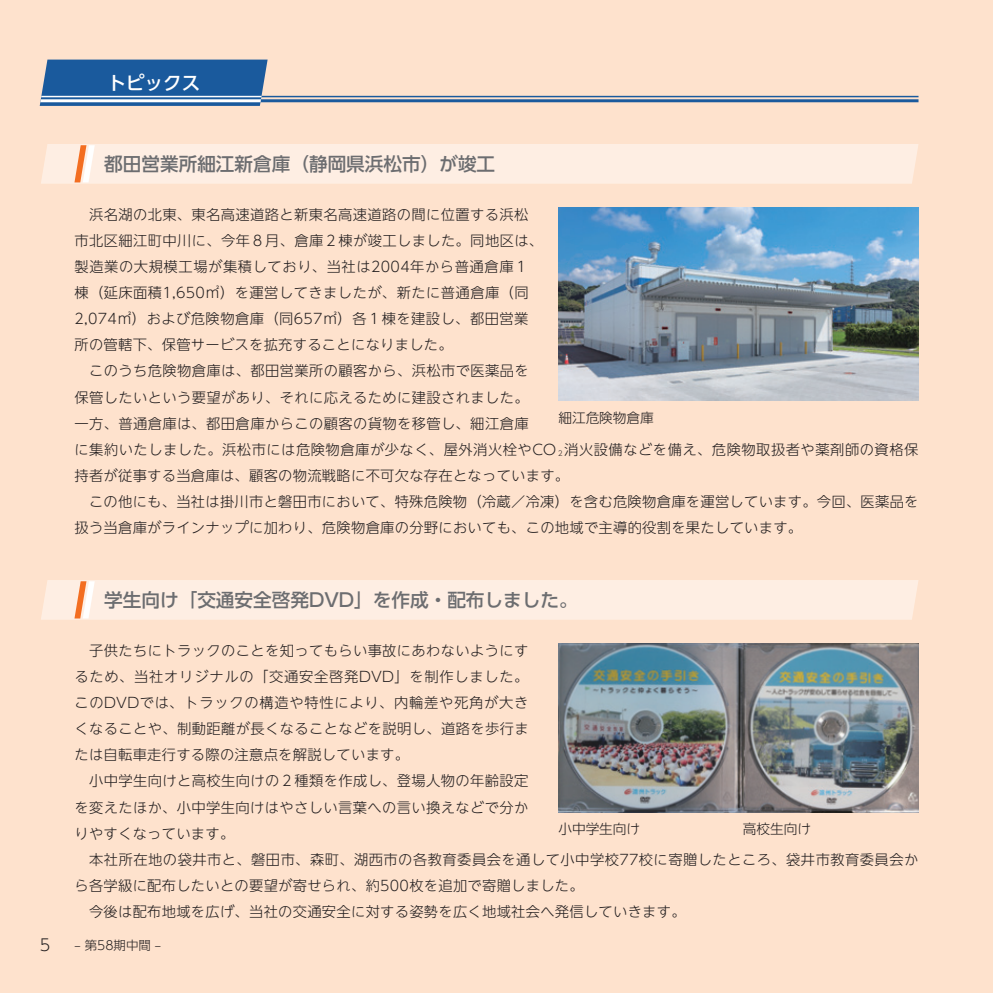
<style>
.page{position:relative;width:993px;height:993px;background:#fff}
.page>*{position:absolute;margin:0;border:0;box-sizing:border-box;transform-origin:0 0}
.t1{font:500 18.55px "UD Shin Go Pro";color:#6c6d70}
.t2{font:500 18.55px "UD Shin Go Pro";color:#fff}
.t3{font:300 16.1px "UD Shin Go Pro";color:#231f20}
.t4{font:300 14.17px/26.1px "UD Shin Go NT Pro";letter-spacing:.025em;color:#231f20}
.t5{font:300 13.65px "UD Shin Go NT Pro";color:#231f20}
.t6{font:300 12.42px "UD Shin Go Pro";color:#231f20}
.s1{font-size:7.17px}
</style>
<div class="page">
<div style="left:0;top:0;width:992px;height:992px;background:#fee2cd"></div>
<svg style="left:40px;top:60px;width:227px;height:46px;background:#2561a0"></svg>
<hr style="left:260px;top:99px;width:658px;height:3px;background:#1a5a9d">
<hr style="left:261px;top:96px;width:657px;height:1px;background:#1a5a9d">
<hr style="left:41px;top:96px;width:220px;height:1px;background:#fff">
<hr style="left:40px;top:99px;width:221px;height:3px;background:#fff">
<div style="left:41px;top:144px;width:877px;height:40px;background:#feeee3"></div>
<div style="left:41px;top:580px;width:877px;height:39px;background:#feeee3"></div>
<img style="left:558px;top:643px;width:360px;height:169px">
<img style="left:558px;top:207px;width:360px;height:193px">
<h1 class="t2" style="left:107px;top:68px;width:95px">トピックス</h1>
<h1 class="t1" style="left:104px;top:149px;width:392px">都田営業所細江新倉庫（静岡県浜松市）が竣工</h1>
<p class="t4" style="left:74px;top:201px;width:845px">　浜名湖の北東、東名高速道路と新東名高速道路の間に位置する浜松<br>市北区細江町中川に、今年８月、倉庫２棟が竣工しました。同地区は、<br>製造業の大規模工場が集積しており、当社は2004年から普通倉庫１<br>棟（延床面積1,650㎡）を運営してきましたが、新たに普通倉庫（同<br>2,074㎡）および危険物倉庫（同657㎡）各１棟を建設し、都田営業<br>所の管轄下、保管サービスを拡充することになりました。<br>　このうち危険物倉庫は、都田営業所の顧客から、浜松市で医薬品を<br>保管したいという要望があり、それに応えるために建設されました。<br>一方、普通倉庫は、都田倉庫からこの顧客の貨物を移管し、細江倉庫<br>に集約いたしました。浜松市には危険物倉庫が少なく、屋外消火栓やCO<span class="s1">２</span>消火設備などを備え、危険物取扱者や薬剤師の資格保持者が従事する当倉庫は、顧客の物流戦略に不可欠な存在となっています。<br>　この他にも、当社は掛川市と磐田市において、特殊危険物（冷蔵／冷凍）を含む危険物倉庫を運営しています。今回、医薬品を扱う当倉庫がラインナップに加わり、危険物倉庫の分野においても、この地域で主導的役割を果たしています。</p>
<p class="t5" style="left:558px;top:406px;width:97px">細江危険物倉庫</p>
<h1 class="t1" style="left:104px;top:584px;width:474px">学生向け「交通安全啓発DVD」を作成・配布しました。</h1>
<p class="t4" style="left:74px;top:637px;width:845px">　子供たちにトラックのことを知ってもらい事故にあわないようにす<br>るため、当社オリジナルの「交通安全啓発DVD」を制作しました。<br>このDVDでは、トラックの構造や特性により、内輪差や死角が大き<br>くなることや、制動距離が長くなることなどを説明し、道路を歩行ま<br>たは自転車走行する際の注意点を解説しています。<br>　小中学生向けと高校生向けの２種類を作成し、登場人物の年齢設定<br>を変えたほか、小中学生向けはやさしい言葉への言い換えなどで分か<br>りやすくなっています。<br>　本社所在地の袋井市と、磐田市、森町、湖西市の各教育委員会を通して小中学校77校に寄贈したところ、袋井市教育委員会から各学級に配布したいとの要望が寄せられ、約500枚を追加で寄贈しました。<br>　今後は配布地域を広げ、当社の交通安全に対する姿勢を広く地域社会へ発信していきます。</p>
<p class="t5" style="left:558px;top:817px;width:83px">小中学生向け</p>
<p class="t5" style="left:742px;top:817px;width:70px">高校生向け</p>
<p class="t3" style="left:40px;top:931px;width:12px">5</p>
<p class="t6" style="left:74px;top:934px;width:88px">– 第58期中間 –</p>
</div>
